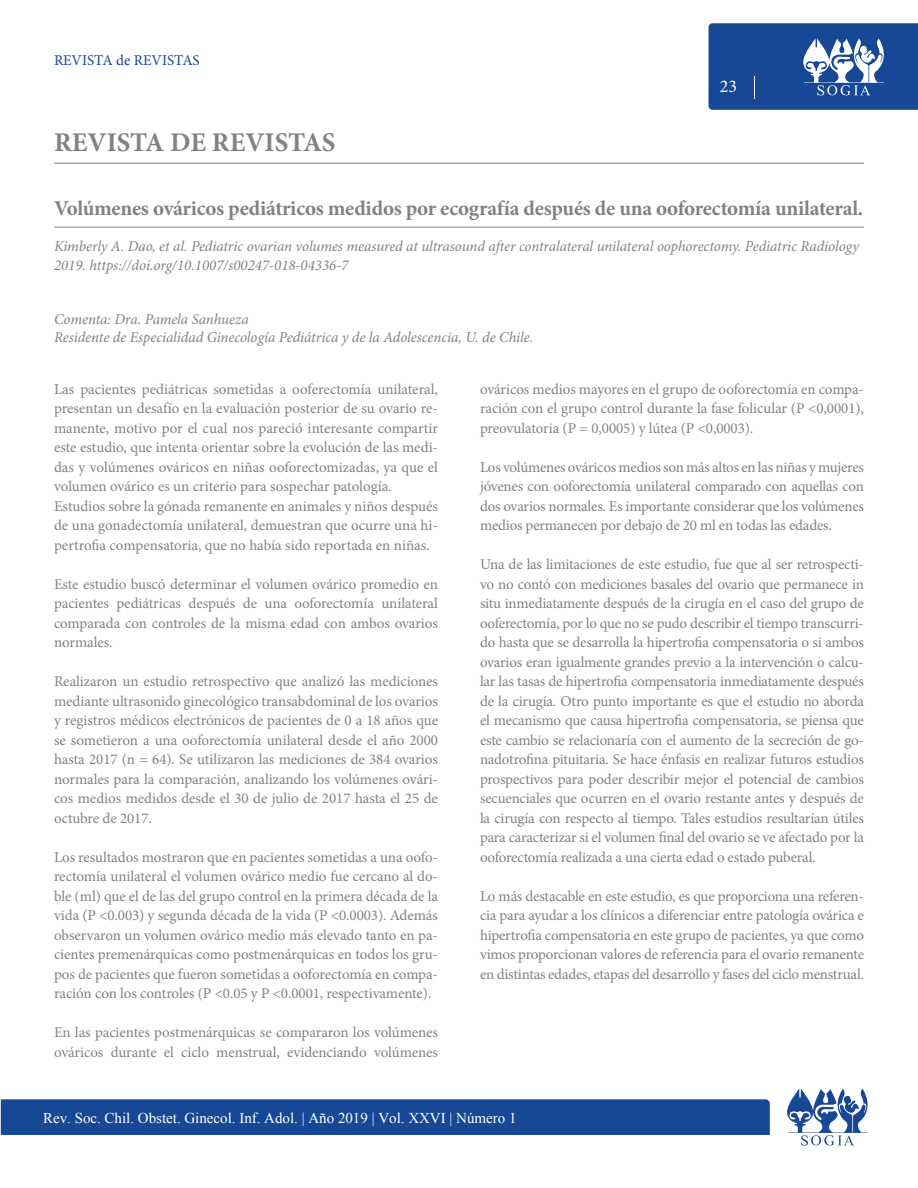
<style>
.page{position:relative;width:918px;height:1188px;background:#fff}
.page>*{position:absolute;margin:0;border:0;box-sizing:border-box;transform-origin:0 0}
.t1{font:700 27px "Minion Pro";color:#808285}
.t2{font:700 21px "Minion Pro";letter-spacing:-.015em;color:#808285}
.t3{font:18px "Minion Pro";color:#fff}
.t4{font:15px/19.5px "Minion Pro";letter-spacing:-.01em;color:#808285;text-align:justify}
.t5{font:italic 15px/19.5px "Minion Pro";letter-spacing:-.005em;color:#808285}
.t6{font:15px "Times New Roman";color:#fff}
.t7{font:15px "Minion Pro";color:#174895}
</style>
<div class="page">
<svg style="left:787px;top:1089px;width:81px;height:57px"></svg>
<div style="left:1px;top:1099px;width:769px;height:36px;background:#174895"></div>
<svg style="left:709px;top:23px;width:209px;height:87px"></svg>
<hr style="left:54px;top:227px;width:810px;height:1px;background:#808285">
<hr style="left:54px;top:163px;width:810px;height:1px;background:#808285">
<p class="t7" style="left:54px;top:50px;width:147px">REVISTA de REVISTAS</p>
<p class="t1" style="left:54px;top:123px;width:283px">REVISTA DE REVISTAS</p>
<p class="t3" style="left:720px;top:74px;width:19px">23</p>
<p class="t2" style="left:54px;top:193px;width:811px">Volúmenes ováricos pediátricos medidos por ecografía después de una ooforectomía unilateral.</p>
<p class="t5" style="left:54px;top:236px;width:807px">Kimberly A. Dao, et al. Pediatric ovarian volumes measured at ultrasound after contralateral unilateral oophorectomy. Pediatric Radiology<br>2019. https://doi.org/10.1007/s00247-018-04336-7</p>
<p class="t5" style="left:54px;top:310px;width:196px">Comenta: Dra. Pamela Sanhueza</p>
<p class="t5" style="left:54px;top:328px;width:481px">Residente de Especialidad Ginecología Pediátrica y de la Adolescencia, U. de Chile.</p>
<p class="t4" style="left:54px;top:379px;width:386px">Las pacientes pediátricas sometidas a ooferectomía unilateral, presentan un desafío en la evaluación posterior de su ovario re&shy;manente, motivo por el cual nos pareció interesante compartir este estudio, que intenta orientar sobre la evolución de las medi&shy;das y volúmenes ováricos en niñas ooforectomizadas, ya que el volumen ovárico es un criterio para sospechar patología.</p>
<p class="t4" style="left:54px;top:496px;width:386px">Estudios sobre la gónada remanente en animales y niños después de una gonadectomía unilateral, demuestran que ocurre una hi&shy;pertrofia compensatoria, que no había sido reportada en niñas.</p>
<p class="t4" style="left:54px;top:574px;width:386px">Este estudio buscó determinar el volumen ovárico promedio en pacientes pediátricas después de una ooforectomía unilateral comparada con controles de la misma edad con ambos ovarios normales.</p>
<p class="t4" style="left:54px;top:672px;width:386px">Realizaron un estudio retrospectivo que analizó las mediciones mediante ultrasonido ginecológico transabdominal de los ovarios y registros médicos electrónicos de pacientes de 0 a 18 años que se sometieron a una ooforectomía unilateral desde el año 2000 hasta 2017 (n = 64). Se utilizaron las mediciones de 384 ovarios normales para la comparación, analizando los volúmenes ovári&shy;cos medios medidos desde el 30 de julio de 2017 hasta el 25 de octubre de 2017.</p>
<p class="t4" style="left:54px;top:847px;width:386px">Los resultados mostraron que en pacientes sometidas a una oofo&shy;rectomía unilateral el volumen ovárico medio fue cercano al do&shy;ble (ml) que el de las del grupo control en la primera década de la vida (P &lt;0.003) y segunda década de la vida (P &lt;0.0003). Además observaron un volumen ovárico medio más elevado tanto en pa&shy;cientes premenárquicas como postmenárquicas en todos los gru&shy;pos de pacientes que fueron sometidas a ooforectomía en compa&shy;ración con los controles (P &lt;0.05 y P &lt;0.0001, respectivamente).</p>
<p class="t4" style="left:54px;top:1023px;width:386px">En las pacientes postmenárquicas se compararon los volúmenes ováricos durante el ciclo menstrual, evidenciando volúmenes</p>
<p class="t4" style="left:480px;top:379px;width:386px">ováricos medios mayores en el grupo de ooforectomía en compa&shy;ración con el grupo control durante la fase folicular (P &lt;0,0001), preovulatoria (P = 0,0005) y lútea (P &lt;0,0003).</p>
<p class="t4" style="left:480px;top:457px;width:386px">Los volúmenes ováricos medios son más altos en las niñas y mujeres jóvenes con ooforectomía unilateral comparado con aquellas con dos ovarios normales. Es importante considerar que los volúmenes medios permanecen por debajo de 20 ml en todas las edades.</p>
<p class="t4" style="left:480px;top:555px;width:386px">Una de las limitaciones de este estudio, fue que al ser retrospecti&shy;vo no contó con mediciones basales del ovario que permanece in situ inmediatamente después de la cirugía en el caso del grupo de ooferectomía, por lo que no se pudo describir el tiempo transcurri&shy;do hasta que se desarrolla la hipertrofia compensatoria o si ambos ovarios eran igualmente grandes previo a la intervención o calcu&shy;lar las tasas de hipertrofia compensatoria inmediatamente después de la cirugía. Otro punto importante es que el estudio no aborda el mecanismo que causa hipertrofia compensatoria, se piensa que este cambio se relacionaría con el aumento de la secreción de go&shy;nadotrofina pituitaria. Se hace énfasis en realizar futuros estudios prospectivos para poder describir mejor el potencial de cambios secuenciales que ocurren en el ovario restante antes y después de la cirugía con respecto al tiempo. Tales estudios resultarían útiles para caracterizar si el volumen final del ovario se ve afectado por la ooforectomía realizada a una cierta edad o estado puberal.</p>
<p class="t4" style="left:480px;top:886px;width:386px">Lo más destacable en este estudio, es que proporciona una referen&shy;cia para ayudar a los clínicos a diferenciar entre patología ovárica e hipertrofia compensatoria en este grupo de pacientes, ya que como vimos proporcionan valores de referencia para el ovario remanente en distintas edades, etapas del desarrollo y fases del ciclo menstrual.</p>
<p class="t6" style="left:43px;top:1108px;width:475px">Rev. Soc. Chil. Obstet. Ginecol. Inf. Adol. | Año 2019 | Vol. XXVI | Número 1</p>
</div>
